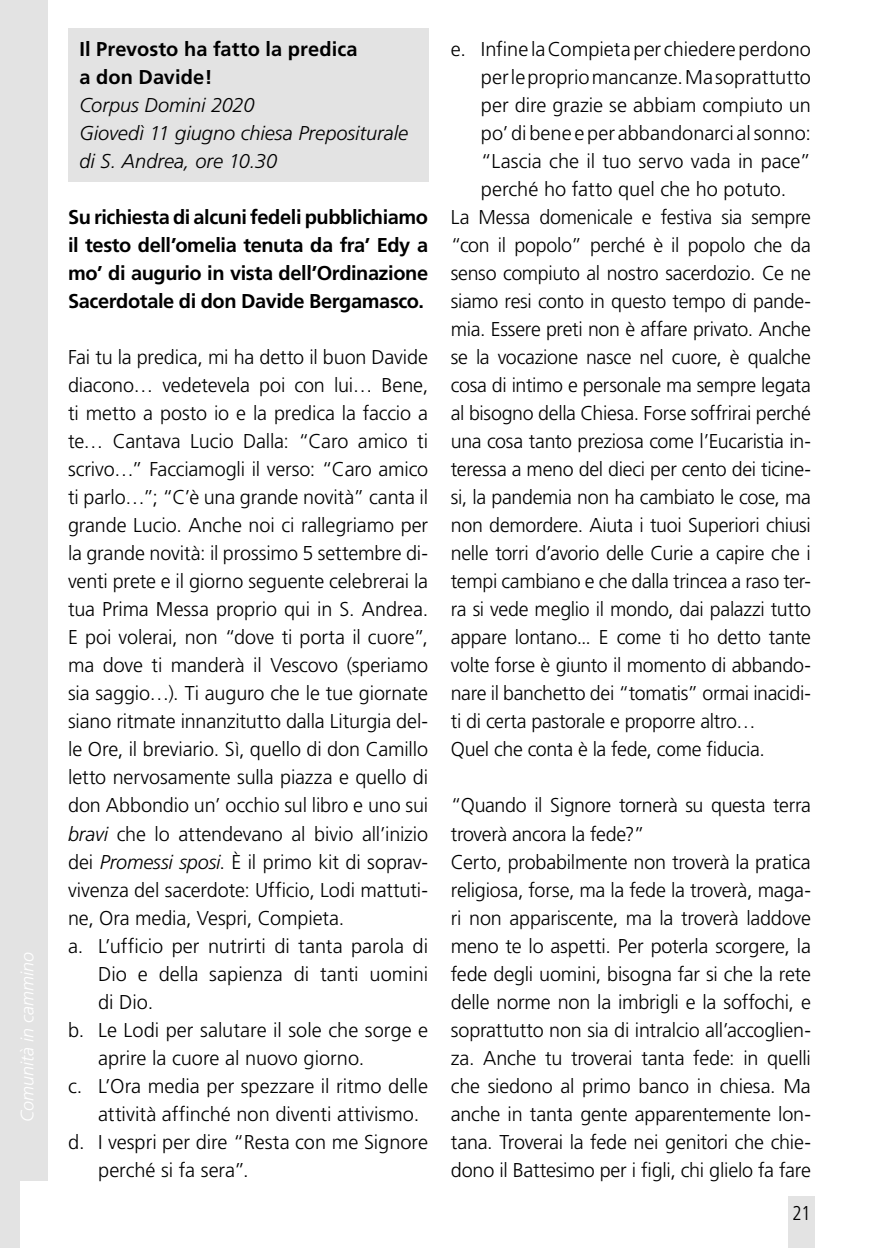
<style>
.page{position:relative;width:879px;height:1248px;background:#fff}
.page>*{position:absolute;margin:0;border:0;box-sizing:border-box;transform-origin:0 0}
.t1{font:300 20px/28px "Frutiger";letter-spacing:-.01em;color:#000}
.t2{font:700 20px/28px "Frutiger CE";letter-spacing:-.015em;color:#000;text-align:justify}
.t3{font:italic 300 20px/28px "Frutiger CE";color:#000}
.t4{font:700 20px/28px "Frutiger CE";letter-spacing:.005em;color:#000}
.t5{font:300 condensed 20px "Frutiger";color:#000}
.t6{font:italic 300 18px "Frutiger CE";color:#fff}
.s1{font-family:"Frutiger CE";font-style:italic}
</style>
<div class="page">
<div style="left:0;top:0;width:48px;height:1247px;background:#e3e3e3"></div>
<div style="left:788px;top:1195px;width:26px;height:52px;background:#e3e3e3"></div>
<div style="left:20px;top:1181px;width:40px;height:66px;background:#fff"></div>
<div style="left:68px;top:28px;width:360px;height:153px;background:#e3e3e3"></div>
<p class="t6" style="left:17px;top:1121px;width:172px;rotate:-90deg">Comunità in cammino</p>
<p class="t4" style="left:79px;top:35px;width:280px">Il Prevosto ha fatto la predica a don Davide!</p>
<p class="t3" style="left:79px;top:91px;width:330px">Corpus Domini 2020<br>Giovedì 11 giugno chiesa Prepositurale di S. Andrea, ore 10.30</p>
<p class="t2" style="left:68px;top:203px;width:362px">Su richiesta di alcuni fedeli pubblichiamo il testo dell’omelia tenuta da fra’ Edy a mo’ di augurio in vista dell’Ordinazione Sacerdotale di don Davide Bergamasco.</p>
<p class="t1" style="left:68px;top:343px;width:361px">Fai tu la predica, mi ha detto il buon Davide</p>
<p class="t1" style="left:68px;top:371px;width:362px">diacono… vedetevela poi con lui… Bene,</p>
<p class="t1" style="left:68px;top:399px;width:361px">ti metto a posto io e la predica la faccio a</p>
<p class="t1" style="left:68px;top:427px;width:361px">te… Cantava Lucio Dalla: “Caro amico ti</p>
<p class="t1" style="left:68px;top:455px;width:362px">scrivo…” Facciamogli il verso: “Caro amico</p>
<p class="t1" style="left:68px;top:483px;width:361px">ti parlo…”; “C’è una grande novità” canta il</p>
<p class="t1" style="left:68px;top:511px;width:361px">grande Lucio. Anche noi ci rallegriamo per</p>
<p class="t1" style="left:68px;top:539px;width:362px">la grande novità: il prossimo 5 settembre di-</p>
<p class="t1" style="left:68px;top:567px;width:361px">venti prete e il giorno seguente celebrerai la</p>
<p class="t1" style="left:68px;top:595px;width:362px">tua Prima Messa proprio qui in S. Andrea.</p>
<p class="t1" style="left:68px;top:623px;width:361px">E poi volerai, non “dove ti porta il cuore”,</p>
<p class="t1" style="left:68px;top:651px;width:362px">ma dove ti manderà il Vescovo (speriamo</p>
<p class="t1" style="left:68px;top:679px;width:361px">sia saggio…). Ti auguro che le tue giornate</p>
<p class="t1" style="left:68px;top:707px;width:362px">siano ritmate innanzitutto dalla Liturgia del-</p>
<p class="t1" style="left:68px;top:735px;width:361px">le Ore, il breviario. Sì, quello di don Camillo</p>
<p class="t1" style="left:68px;top:763px;width:361px">letto nervosamente sulla piazza e quello di</p>
<p class="t1" style="left:68px;top:791px;width:362px">don Abbondio un’ occhio sul libro e uno sui</p>
<p class="t1" style="left:68px;top:819px;width:362px"><span class="s1">bravi</span> che lo attendevano al bivio all’inizio</p>
<p class="t1" style="left:68px;top:847px;width:362px">dei <span class="s1">Promessi sposi</span>. È il primo kit di soprav-</p>
<p class="t1" style="left:68px;top:875px;width:362px">vivenza del sacerdote: Ufficio, Lodi mattuti-</p>
<p class="t1" style="left:68px;top:903px;width:278px">ne, Ora media, Vespri, Compieta.</p>
<p class="t1" style="left:68px;top:931px;width:362px">a. L’ufficio per nutrirti di tanta parola di</p>
<p class="t1" style="left:98px;top:959px;width:331px">Dio e della sapienza di tanti uomini</p>
<p class="t1" style="left:98px;top:987px;width:57px">di Dio.</p>
<p class="t1" style="left:68px;top:1015px;width:362px">b. Le Lodi per salutare il sole che sorge e</p>
<p class="t1" style="left:98px;top:1043px;width:268px">aprire la cuore al nuovo giorno.</p>
<p class="t1" style="left:68px;top:1071px;width:361px">c. L’Ora media per spezzare il ritmo delle</p>
<p class="t1" style="left:98px;top:1099px;width:323px">attività affinché non diventi attivismo.</p>
<p class="t1" style="left:68px;top:1127px;width:362px">d. I vespri per dire “Resta con me Signore</p>
<p class="t1" style="left:98px;top:1155px;width:152px">perché si fa sera”.</p>
<p class="t1" style="left:451px;top:35px;width:362px">e. Infine la Compieta per chiedere perdono</p>
<p class="t1" style="left:481px;top:63px;width:332px">per le proprio mancanze. Ma soprattutto</p>
<p class="t1" style="left:481px;top:91px;width:332px">per dire grazie se abbiam compiuto un</p>
<p class="t1" style="left:481px;top:119px;width:331px">po’ di bene e per abbandonarci al sonno:</p>
<p class="t1" style="left:481px;top:147px;width:332px">“Lascia che il tuo servo vada in pace”</p>
<p class="t1" style="left:481px;top:175px;width:307px">perché ho fatto quel che ho potuto.</p>
<p class="t1" style="left:451px;top:203px;width:361px">La Messa domenicale e festiva sia sempre</p>
<p class="t1" style="left:451px;top:231px;width:361px">“con il popolo” perché è il popolo che da</p>
<p class="t1" style="left:451px;top:259px;width:362px">senso compiuto al nostro sacerdozio. Ce ne</p>
<p class="t1" style="left:451px;top:287px;width:361px">siamo resi conto in questo tempo di pande-</p>
<p class="t1" style="left:451px;top:315px;width:361px">mia. Essere preti non è affare privato. Anche</p>
<p class="t1" style="left:451px;top:343px;width:361px">se la vocazione nasce nel cuore, è qualche</p>
<p class="t1" style="left:451px;top:371px;width:362px">cosa di intimo e personale ma sempre legata</p>
<p class="t1" style="left:451px;top:399px;width:361px">al bisogno della Chiesa. Forse soffrirai perché</p>
<p class="t1" style="left:451px;top:427px;width:361px">una cosa tanto preziosa come l’Eucaristia in-</p>
<p class="t1" style="left:451px;top:455px;width:361px">teressa a meno del dieci per cento dei ticine-</p>
<p class="t1" style="left:451px;top:483px;width:362px">si, la pandemia non ha cambiato le cose, ma</p>
<p class="t1" style="left:451px;top:511px;width:361px">non demordere. Aiuta i tuoi Superiori chiusi</p>
<p class="t1" style="left:451px;top:539px;width:361px">nelle torri d’avorio delle Curie a capire che i</p>
<p class="t1" style="left:451px;top:567px;width:361px">tempi cambiano e che dalla trincea a raso ter-</p>
<p class="t1" style="left:451px;top:595px;width:362px">ra si vede meglio il mondo, dai palazzi tutto</p>
<p class="t1" style="left:451px;top:623px;width:361px">appare lontano... E come ti ho detto tante</p>
<p class="t1" style="left:451px;top:651px;width:361px">volte forse è giunto il momento di abbando-</p>
<p class="t1" style="left:451px;top:679px;width:361px">nare il banchetto dei “tomatis” ormai inacidi-</p>
<p class="t1" style="left:451px;top:707px;width:306px">ti di certa pastorale e proporre altro…</p>
<p class="t1" style="left:451px;top:735px;width:315px">Quel che conta è la fede, come fiducia.</p>
<p class="t1" style="left:451px;top:791px;width:362px">“Quando il Signore tornerà su questa terra troverà ancora la fede?”<br>Certo, probabilmente non troverà la pratica religiosa, forse, ma la fede la troverà, maga&shy;ri non appariscente, ma la troverà laddove meno te lo aspetti. Per poterla scorgere, la fede degli uomini, bisogna far si che la rete delle norme non la imbrigli e la soffochi, e soprattutto non sia di intralcio all’accoglien&shy;za. Anche tu troverai tanta fede: in quelli che siedono al primo banco in chiesa. Ma anche in tanta gente apparentemente lon&shy;tana. Troverai la fede nei genitori che chie&shy;dono il Battesimo per i figli, chi glielo fa fare</p>
<p class="t5" style="left:792px;top:1201px;width:20px">21</p>
</div>
